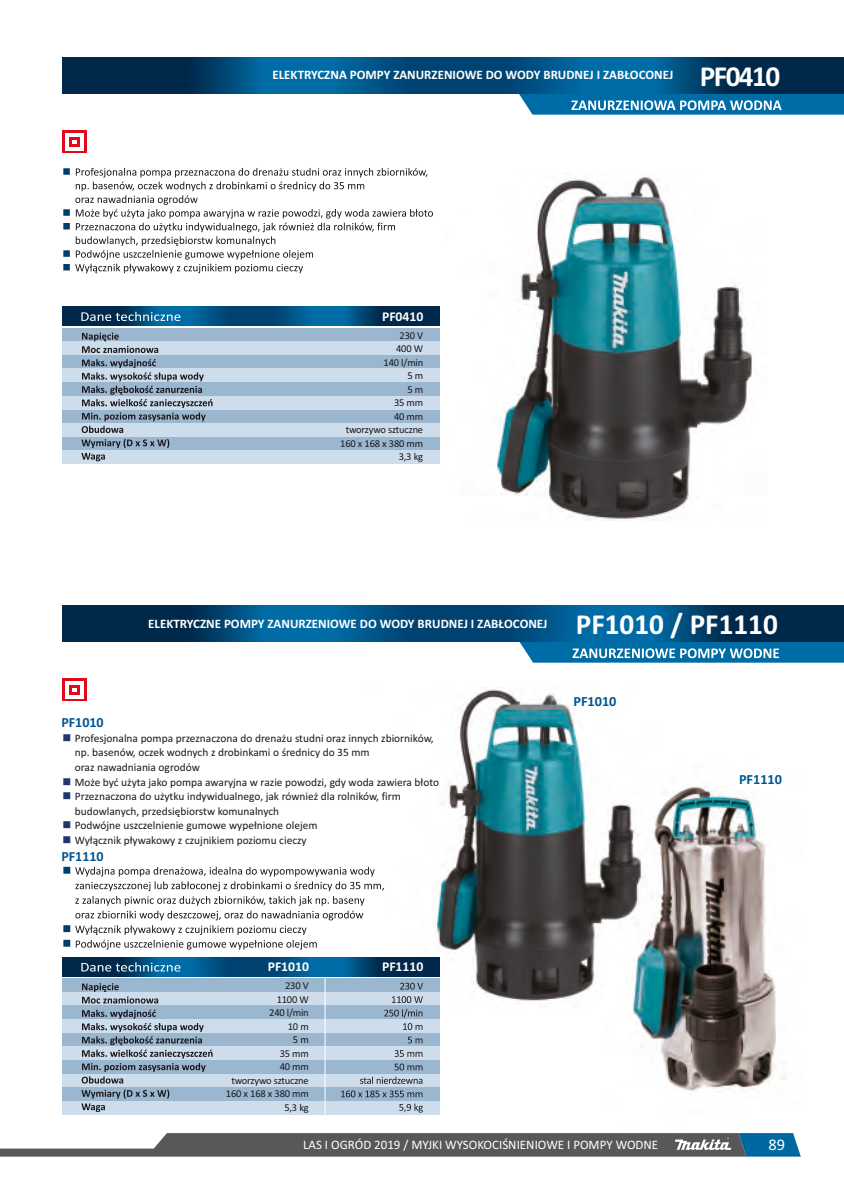
<style>
.page{position:relative;width:844px;height:1191px;background:#fff}
.page>*{position:absolute;margin:0;border:0;box-sizing:border-box;transform-origin:0 0}
.t1{font:700 29.22px "Calibri";color:#fff}
.t2{font:16.28px "Calibri";color:#fff}
.t3{font:700 14px "Calibri";color:#005594}
.t4{font:700 13.47px "Calibri";color:#fff}
.t5{font:700 12.95px "Calibri";color:#fff}
.t6{font:12.95px "Calibri";color:#fff}
.t7{font:11.38px/14.7px "Calibri";color:#1a171c}
.t8{font:10.5px/13.5px "Calibri";letter-spacing:-.02em;color:#1a171c;text-align:right}
.s1{color:#1f376d}
</style>
<div class="page">
<img style="left:632px;top:786px;width:154px;height:306px">
<img style="left:496px;top:173px;width:256px;height:348px">
<img style="left:367px;top:687px;width:292px;height:321px">
<svg style="left:62px;top:57px;width:781px;height:36px;background:#004674"></svg>
<svg style="left:63px;top:605px;width:780px;height:36px;background:#004674"></svg>
<svg style="left:519px;top:641px;width:324px;height:21px;background:#2881b1"></svg>
<svg style="left:63px;top:168px;width:370px;height:105px"></svg>
<div style="left:62px;top:423px;width:377px;height:14px;background:#cdddeb"></div>
<div style="left:62px;top:437px;width:377px;height:13px;background:#9bb7cf"></div>
<div style="left:62px;top:450px;width:377px;height:14px;background:#cdddeb"></div>
<svg style="left:62px;top:307px;width:377px;height:19px;background:#004674"></svg>
<div style="left:62px;top:409px;width:377px;height:14px;background:#9bb7cf"></div>
<div style="left:62px;top:328px;width:377px;height:13px;background:#9bb7cf"></div>
<div style="left:62px;top:341px;width:377px;height:14px;background:#cdddeb"></div>
<div style="left:62px;top:355px;width:377px;height:13px;background:#9bb7cf"></div>
<div style="left:62px;top:368px;width:377px;height:14px;background:#cdddeb"></div>
<div style="left:62px;top:382px;width:377px;height:14px;background:#9bb7cf"></div>
<div style="left:62px;top:396px;width:377px;height:13px;background:#cdddeb"></div>
<svg style="left:81px;top:312px;width:99px;height:9px"></svg>
<svg style="left:81px;top:332px;width:131px;height:129px"></svg>
<svg style="left:62px;top:130px;width:25px;height:23px"></svg>
<div style="left:66px;top:133px;width:18px;height:17px;background:#fff"></div>
<div style="left:70px;top:137px;width:10px;height:10px;background:#e1091a"></div>
<svg style="left:73px;top:140px;width:4px;height:4px"></svg>
<svg style="left:63px;top:866px;width:321px;height:83px"></svg>
<svg style="left:62px;top:678px;width:25px;height:23px"></svg>
<div style="left:66px;top:681px;width:18px;height:17px;background:#fff"></div>
<div style="left:70px;top:685px;width:10px;height:9px;background:#e1091a"></div>
<svg style="left:73px;top:688px;width:4px;height:4px"></svg>
<div style="left:62px;top:1073px;width:377px;height:14px;background:#cdddeb"></div>
<div style="left:62px;top:1087px;width:377px;height:14px;background:#9bb7cf"></div>
<div style="left:62px;top:1101px;width:377px;height:13px;background:#cdddeb"></div>
<svg style="left:62px;top:957px;width:377px;height:19px;background:#004775"></svg>
<div style="left:62px;top:1060px;width:377px;height:13px;background:#9bb7cf"></div>
<div style="left:62px;top:978px;width:377px;height:14px;background:#9bb7cf"></div>
<div style="left:62px;top:992px;width:377px;height:13px;background:#cdddeb"></div>
<div style="left:62px;top:1005px;width:377px;height:14px;background:#9bb7cf"></div>
<div style="left:62px;top:1019px;width:377px;height:13px;background:#cdddeb"></div>
<div style="left:62px;top:1032px;width:377px;height:14px;background:#9bb7cf"></div>
<div style="left:62px;top:1046px;width:377px;height:14px;background:#cdddeb"></div>
<svg style="left:81px;top:962px;width:99px;height:9px"></svg>
<svg style="left:81px;top:983px;width:131px;height:129px"></svg>
<svg style="left:341px;top:982px;width:82px;height:130px"></svg>
<hr style="left:324px;top:978px;width:1px;height:136px;background:#fff">
<svg style="left:518px;top:93px;width:325px;height:22px;background:#2b83b2"></svg>
<svg style="left:0;top:1133px;width:800px;height:23px;background:#6c7379"></svg>
<p class="t5" style="left:272px;top:70px;width:402px">ELEKTRYCZNA POMPY ZANURZENIOWE DO WODY BRUDNEJ I ZABŁOCONEJ</p>
<h1 class="t1" style="left:699px;top:64px;width:82px">PF0410</h1>
<p class="t4" style="left:382px;top:310px;width:43px">PF0410</p>
<p class="t8" style="left:340px;top:329px;width:84px">230 V<br>400 W<br>140 l/min<br>5 m<br>5 m<br>35 mm<br>40 mm<br>tworzywo sztuczne<br>160 x 168 x 380 mm<br>3,3 kg</p>
<p class="t5" style="left:148px;top:618px;width:401px">ELEKTRYCZNE POMPY ZANURZENIOWE DO WODY BRUDNEJ I ZABŁOCONEJ</p>
<h1 class="t1" style="left:575px;top:612px;width:203px">PF1010 / PF1110</h1>
<p class="t3" style="left:61px;top:716px;width:44px">PF1010</p>
<p class="t7" style="left:75px;top:731px;width:360px;text-indent:-13px"><span class="s1">■</span> Profesjonalna pompa przeznaczona do drenażu studni oraz innych zbiorników, np. basenów, oczek wodnych z drobinkami o średnicy do 35 mm<br>oraz nawadniania ogrodów</p>
<p class="t7" style="left:62px;top:775px;width:378px"><span class="s1">■</span> Może być użyta jako pompa awaryjna w razie powodzi, gdy woda zawiera błoto</p>
<p class="t7" style="left:75px;top:790px;width:327px;text-indent:-12px"><span class="s1">■</span> Przeznaczona do użytku indywidualnego, jak również dla rolników, firm budowlanych, przedsiębiorstw komunalnych</p>
<p class="t7" style="left:62px;top:819px;width:256px"><span class="s1">■</span> Podwójne uszczelnienie gumowe wypełnione olejem</p>
<p class="t7" style="left:62px;top:834px;width:246px"><span class="s1">■</span> Wyłącznik pływakowy z czujnikiem poziomu cieczy</p>
<p class="t3" style="left:61px;top:850px;width:44px">PF1110</p>
<p class="t4" style="left:268px;top:961px;width:43px">PF1010</p>
<p class="t8" style="left:226px;top:980px;width:84px">230 V<br>1100 W<br>240 l/min<br>10 m<br>5 m<br>35 mm<br>40 mm<br>tworzywo sztuczne<br>160 x 168 x 380 mm<br>5,3 kg</p>
<p class="t4" style="left:382px;top:961px;width:43px">PF1110</p>
<p class="t3" style="left:573px;top:695px;width:44px">PF1010</p>
<p class="t3" style="left:738px;top:773px;width:44px">PF1110</p>
<p class="t6" style="left:303px;top:1139px;width:356px">LAS I OGRÓD 2019 / MYJKI WYSOKOCIŚNIENIOWE I POMPY WODNE</p>
<h2 class="t2" style="left:768px;top:1137px;width:18px">89</h2>
</div>
